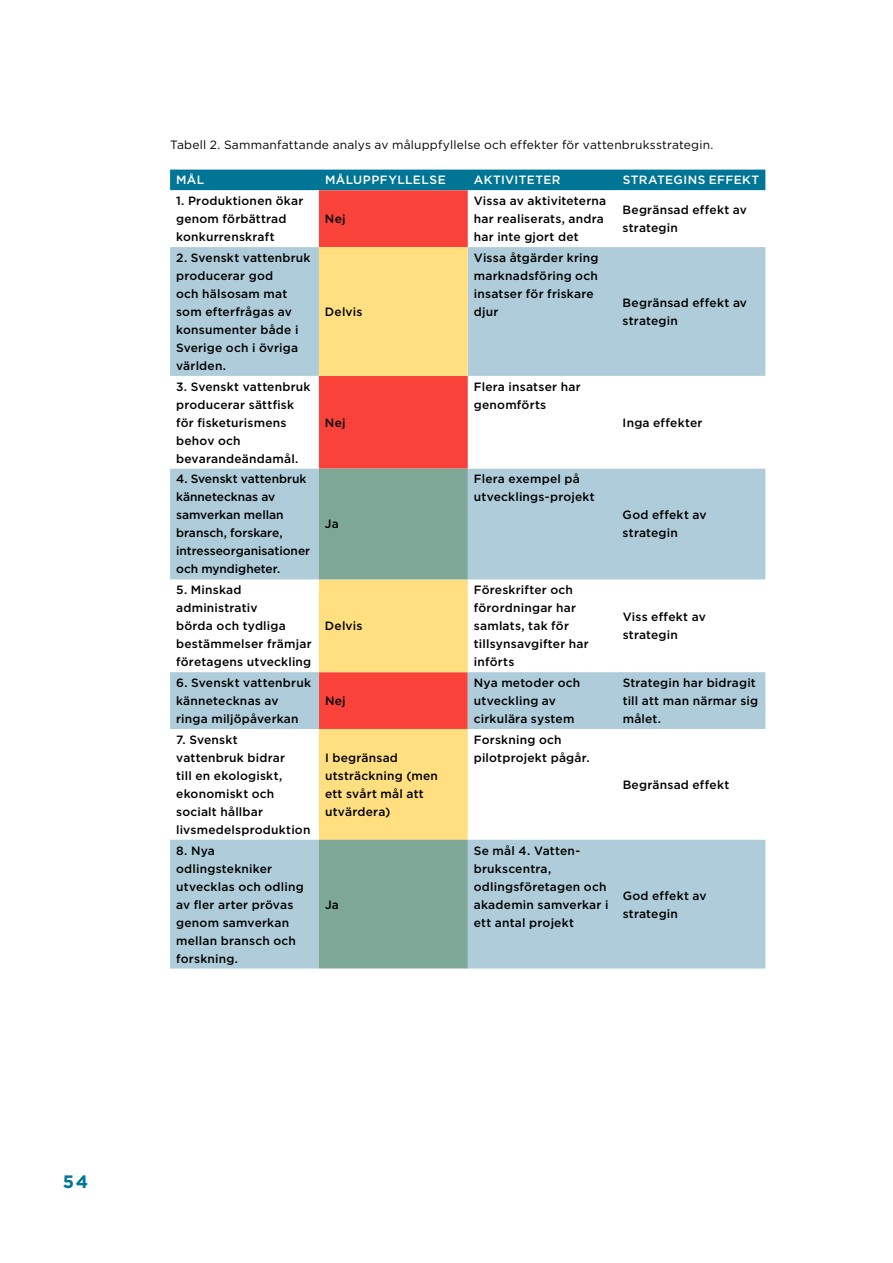
<style>
.page{position:relative;width:893px;height:1263px;background:#fff}
.page>*{position:absolute;margin:0;border:0;box-sizing:border-box;transform-origin:0 0}
.t1{font:700 18px "Gotham";color:#007595}
.TOC_Heading{font:500 12px/18px "Gotham";letter-spacing:.015em;color:#000}
.t2{font:12px "Gotham";letter-spacing:.015em;color:#000}
.TOC_Heading-2{font:500 12px "Gotham";letter-spacing:.03em;color:#fff}
</style>
<div class="page">
<div style="left:170px;top:170px;width:595px;height:20px;background:#007595"></div>
<div style="left:319px;top:190px;width:149px;height:57px;background:#f9423a"></div>
<svg style="left:170px;top:247px;width:595px;height:721px;fill:#afccda"></svg>
<svg style="left:319px;top:247px;width:149px;height:222px;background:#fc9d63"></svg>
<svg style="left:319px;top:469px;width:149px;height:499px;background:#c0b383"></svg>
<p class="t2" style="left:170px;top:138px;width:545px">Tabell 2. Sammanfattande analys av måluppfyllelse och effekter för vattenbruksstrategin.</p>
<p class="TOC_Heading-2" style="left:176px;top:173px;width:30px">MÅL</p>
<p class="TOC_Heading-2" style="left:325px;top:173px;width:122px">MÅLUPPFYLLELSE</p>
<p class="TOC_Heading-2" style="left:474px;top:173px;width:88px">AKTIVITETER</p>
<p class="TOC_Heading-2" style="left:623px;top:173px;width:138px">STRATEGINS EFFEKT</p>
<p class="TOC_Heading" style="left:176px;top:192px;width:129px">1. Produktionen ökar genom förbättrad konkurrenskraft</p>
<p class="TOC_Heading" style="left:474px;top:192px;width:134px">Vissa av aktiviteterna har realiserats, andra har inte gjort det</p>
<p class="TOC_Heading" style="left:623px;top:201px;width:126px">Begränsad effekt av strategin</p>
<p class="TOC_Heading" style="left:325px;top:210px;width:22px">Nej</p>
<p class="TOC_Heading" style="left:176px;top:248px;width:136px">2. Svenskt vattenbruk producerar god<br>och hälsosam mat som efterfrågas av konsumenter både i<br>Sverige och i övriga världen.</p>
<p class="TOC_Heading" style="left:176px;top:377px;width:136px">3. Svenskt vattenbruk producerar sättfisk för fisketurismens behov och bevarandeändamål.</p>
<p class="TOC_Heading" style="left:176px;top:470px;width:136px">4. Svenskt vattenbruk kännetecknas av samverkan mellan bransch, forskare, intresseorganisationer och myndigheter.</p>
<p class="TOC_Heading" style="left:176px;top:581px;width:137px">5. Minskad administrativ<br>börda och tydliga bestämmelser främjar företagens utveckling</p>
<p class="TOC_Heading" style="left:176px;top:673px;width:136px">6. Svenskt vattenbruk kännetecknas av ringa miljöpåverkan</p>
<p class="TOC_Heading" style="left:176px;top:730px;width:136px">7. Svenskt<br>vattenbruk bidrar<br>till en ekologiskt, ekonomiskt och socialt hållbar livsmedelsproduktion</p>
<p class="TOC_Heading" style="left:176px;top:841px;width:129px">8. Nya odlingstekniker utvecklas och odling av fler arter prövas genom samverkan mellan bransch och forskning.</p>
<p class="TOC_Heading" style="left:325px;top:302px;width:39px">Delvis</p>
<p class="TOC_Heading" style="left:325px;top:413px;width:22px">Nej</p>
<p class="TOC_Heading" style="left:325px;top:515px;width:16px">Ja</p>
<p class="TOC_Heading" style="left:325px;top:617px;width:39px">Delvis</p>
<p class="TOC_Heading" style="left:325px;top:691px;width:22px">Nej</p>
<p class="TOC_Heading" style="left:325px;top:748px;width:114px">I begränsad utsträckning (men ett svårt mål att utvärdera)</p>
<p class="TOC_Heading" style="left:325px;top:895px;width:16px">Ja</p>
<p class="TOC_Heading" style="left:474px;top:248px;width:126px">Vissa åtgärder kring marknadsföring och insatser för friskare djur</p>
<p class="TOC_Heading" style="left:474px;top:377px;width:108px">Flera insatser har genomförts</p>
<p class="TOC_Heading" style="left:474px;top:470px;width:123px">Flera exempel på utvecklings-projekt</p>
<p class="TOC_Heading" style="left:474px;top:581px;width:117px">Föreskrifter och förordningar har samlats, tak för tillsynsavgifter har införts</p>
<p class="TOC_Heading" style="left:623px;top:293px;width:126px">Begränsad effekt av strategin</p>
<p class="TOC_Heading" style="left:623px;top:413px;width:81px">Inga effekter</p>
<p class="TOC_Heading" style="left:623px;top:506px;width:86px">God effekt av strategin</p>
<p class="TOC_Heading" style="left:623px;top:608px;width:85px">Viss effekt av strategin</p>
<p class="TOC_Heading" style="left:474px;top:673px;width:108px">Nya metoder och utveckling av cirkulära system</p>
<p class="TOC_Heading" style="left:623px;top:673px;width:137px">Strategin har bidragit till att man närmar sig målet.</p>
<p class="TOC_Heading" style="left:474px;top:730px;width:117px">Forskning och pilotprojekt pågår.</p>
<p class="TOC_Heading" style="left:623px;top:775px;width:108px">Begränsad effekt</p>
<p class="TOC_Heading" style="left:474px;top:841px;width:136px">Se mål 4. Vatten&shy;brukscentra, odlingsföretagen och akademin samverkar i ett antal projekt</p>
<p class="TOC_Heading" style="left:623px;top:886px;width:86px">God effekt av strategin</p>
<h1 class="t1" style="left:63px;top:1171px;width:27px">54</h1>
</div>
